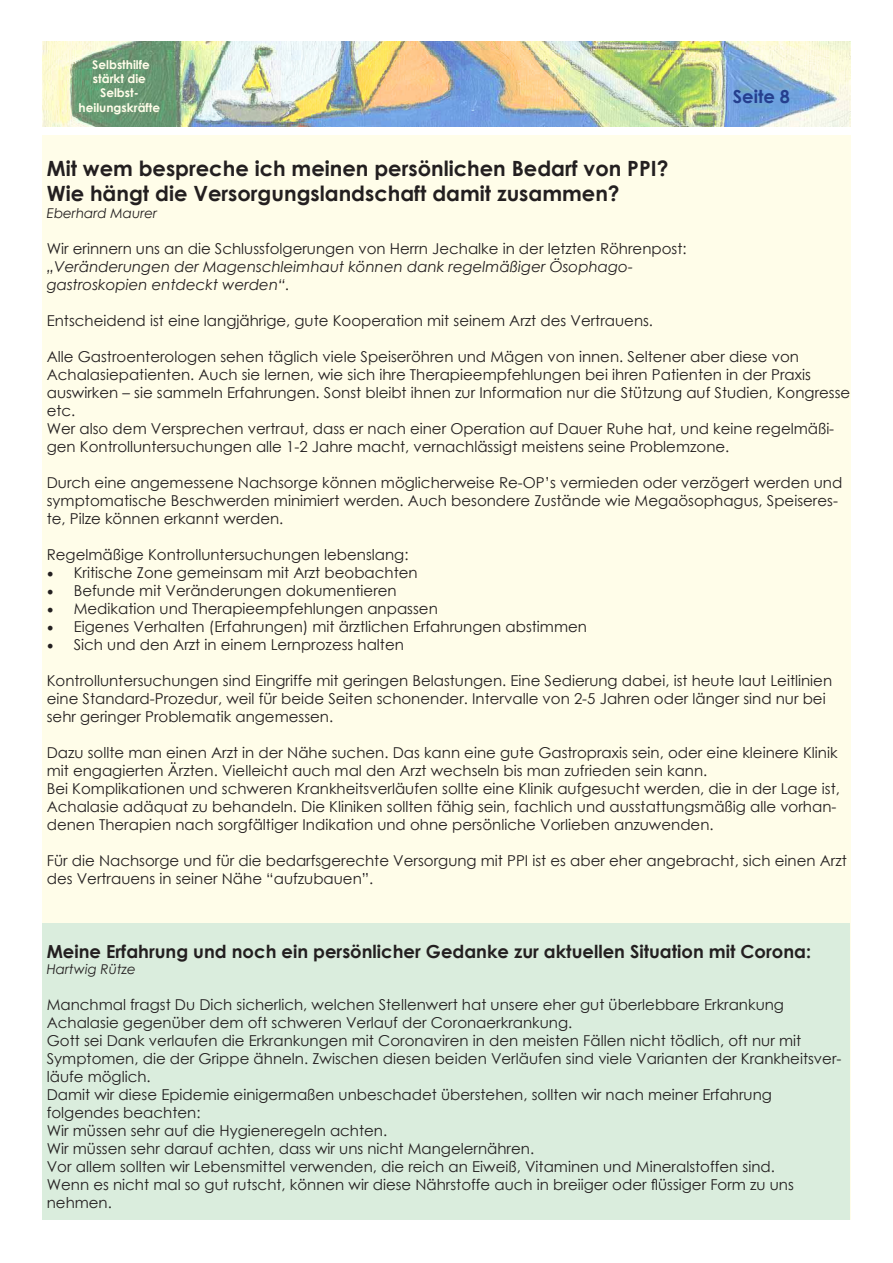
<style>
.page{position:relative;width:893px;height:1263px;background:#fff}
.page>*{position:absolute;margin:0;border:0;box-sizing:border-box;transform-origin:0 0}
.t1{font:700 21px/25.2px "Century Gothic";color:#231f20}
.t2{font:700 18px "Century Gothic";color:#231f20}
.t3{font:700 18px "Century Gothic";color:#253f8e}
.t4{font:15px/18px "Century Gothic";color:#231f20}
.t5{font:italic 15px/18px "Century Gothic";color:#231f20}
.t6{font:italic 13.5px "Century Gothic";color:#231f20}
.t7{font:700 12px/14.4px "Century Gothic";color:#fffde9;text-align:center}
.s1{font-family:"Minion Pro";font-size:18px}
</style>
<div class="page">
<img style="left:43px;top:42px;width:807px;height:85px">
<div style="left:43px;top:923px;width:807px;height:296px;background:#daeddd"></div>
<div style="left:43px;top:135px;width:807px;height:788px;background:#fffde9"></div>
<p class="t7" style="left:79px;top:56px;width:83px">Selbsthilfe stärkt die<br>Selbst&shy;heilungskräfte</p>
<p class="t3" style="left:733px;top:82px;width:59px">Seite 8</p>
<h1 class="t1" style="left:47px;top:155px;width:623px">Mit wem bespreche ich meinen persönlichen Bedarf von PPI?<br>Wie hängt die Versorgungslandschaft damit zusammen?</h1>
<p class="t6" style="left:47px;top:203px;width:112px">Eberhard Maurer</p>
<p class="t4" style="left:47px;top:239px;width:641px">Wir erinnern uns an die Schlussfolgerungen von Herrn Jechalke in der letzten Röhrenpost:</p>
<p class="t5" style="left:47px;top:257px;width:588px">„Veränderungen der Magenschleimhaut können dank regelmäßiger Ösophago&shy;gastroskopien entdeckt werden“.</p>
<p class="t4" style="left:47px;top:311px;width:608px">Entscheidend ist eine langjährige, gute Kooperation mit seinem Arzt des Vertrauens.</p>
<p class="t4" style="left:47px;top:347px;width:805px">Alle Gastroenterologen sehen täglich viele Speiseröhren und Mägen von innen. Seltener aber diese von Achalasiepatienten. Auch sie lernen, wie sich ihre Therapieempfehlungen bei ihren Patienten in der Praxis auswirken – sie sammeln Erfahrungen. Sonst bleibt ihnen zur Information nur die Stützung auf Studien, Kongresse etc.<br>Wer also dem Versprechen vertraut, dass er nach einer Operation auf Dauer Ruhe hat, und keine regelmäßi&shy;gen Kontrolluntersuchungen alle 1-2 Jahre macht, vernachlässigt meistens seine Problemzone.</p>
<p class="t4" style="left:47px;top:473px;width:797px">Durch eine angemessene Nachsorge können möglicherweise Re-OP’s vermieden oder verzögert werden und symptomatische Beschwerden minimiert werden. Auch besondere Zustände wie Megaösophagus, Speiseres&shy;te, Pilze können erkannt werden.</p>
<p class="t4" style="left:47px;top:545px;width:363px">Regelmäßige Kontrolluntersuchungen lebenslang:</p>
<p class="t4" style="left:47px;top:563px;width:372px"><span class="s1">•</span> Kritische Zone gemeinsam mit Arzt beobachten</p>
<p class="t4" style="left:47px;top:581px;width:351px"><span class="s1">•</span> Befunde mit Veränderungen dokumentieren</p>
<p class="t4" style="left:47px;top:599px;width:393px"><span class="s1">•</span> Medikation und Therapieempfehlungen anpassen</p>
<p class="t4" style="left:47px;top:617px;width:542px"><span class="s1">•</span> Eigenes Verhalten (Erfahrungen) mit ärztlichen Erfahrungen abstimmen</p>
<p class="t4" style="left:47px;top:635px;width:359px"><span class="s1">•</span> Sich und den Arzt in einem Lernprozess halten</p>
<p class="t4" style="left:47px;top:671px;width:787px">Kontrolluntersuchungen sind Eingriffe mit geringen Belastungen. Eine Sedierung dabei, ist heute laut Leitlinien eine Standard-Prozedur, weil für beide Seiten schonender. Intervalle von 2-5 Jahren oder länger sind nur bei sehr geringer Problematik angemessen.</p>
<p class="t4" style="left:47px;top:743px;width:795px">Dazu sollte man einen Arzt in der Nähe suchen. Das kann eine gute Gastropraxis sein, oder eine kleinere Klinik mit engagierten Ärzten. Vielleicht auch mal den Arzt wechseln bis man zufrieden sein kann.<br>Bei Komplikationen und schweren Krankheitsverläufen sollte eine Klinik aufgesucht werden, die in der Lage ist, Achalasie adäquat zu behandeln. Die Kliniken sollten fähig sein, fachlich und ausstattungsmäßig alle vorhan&shy;denen Therapien nach sorgfältiger Indikation und ohne persönliche Vorlieben anzuwenden.</p>
<p class="t4" style="left:47px;top:851px;width:802px">Für die Nachsorge und für die bedarfsgerechte Versorgung mit PPI ist es aber eher angebracht, sich einen Arzt des Vertrauens in seiner Nähe “aufzubauen”.</p>
<p class="t2" style="left:47px;top:938px;width:766px">Meine Erfahrung und noch ein persönlicher Gedanke zur aktuellen Situation mit Corona:</p>
<p class="t6" style="left:47px;top:960px;width:91px">Hartwig Rütze</p>
<p class="t4" style="left:47px;top:995px;width:796px">Manchmal fragst Du Dich sicherlich, welchen Stellenwert hat unsere eher gut überlebbare Erkrankung Achalasie gegenüber dem oft schweren Verlauf der Coronaerkrankung.<br>Gott sei Dank verlaufen die Erkrankungen mit Coronaviren in den meisten Fällen nicht tödlich, oft nur mit Symptomen, die der Grippe ähneln. Zwischen diesen beiden Verläufen sind viele Varianten der Krankheitsver&shy;läufe möglich.<br>Damit wir diese Epidemie einigermaßen unbeschadet überstehen, sollten wir nach meiner Erfahrung folgendes beachten:<br>Wir müssen sehr auf die Hygieneregeln achten.<br>Wir müssen sehr darauf achten, dass wir uns nicht Mangelernähren.<br>Vor allem sollten wir Lebensmittel verwenden, die reich an Eiweiß, Vitaminen und Mineralstoffen sind.<br>Wenn es nicht mal so gut rutscht, können wir diese Nährstoffe auch in breiiger oder flüssiger Form zu uns nehmen.</p>
</div>
